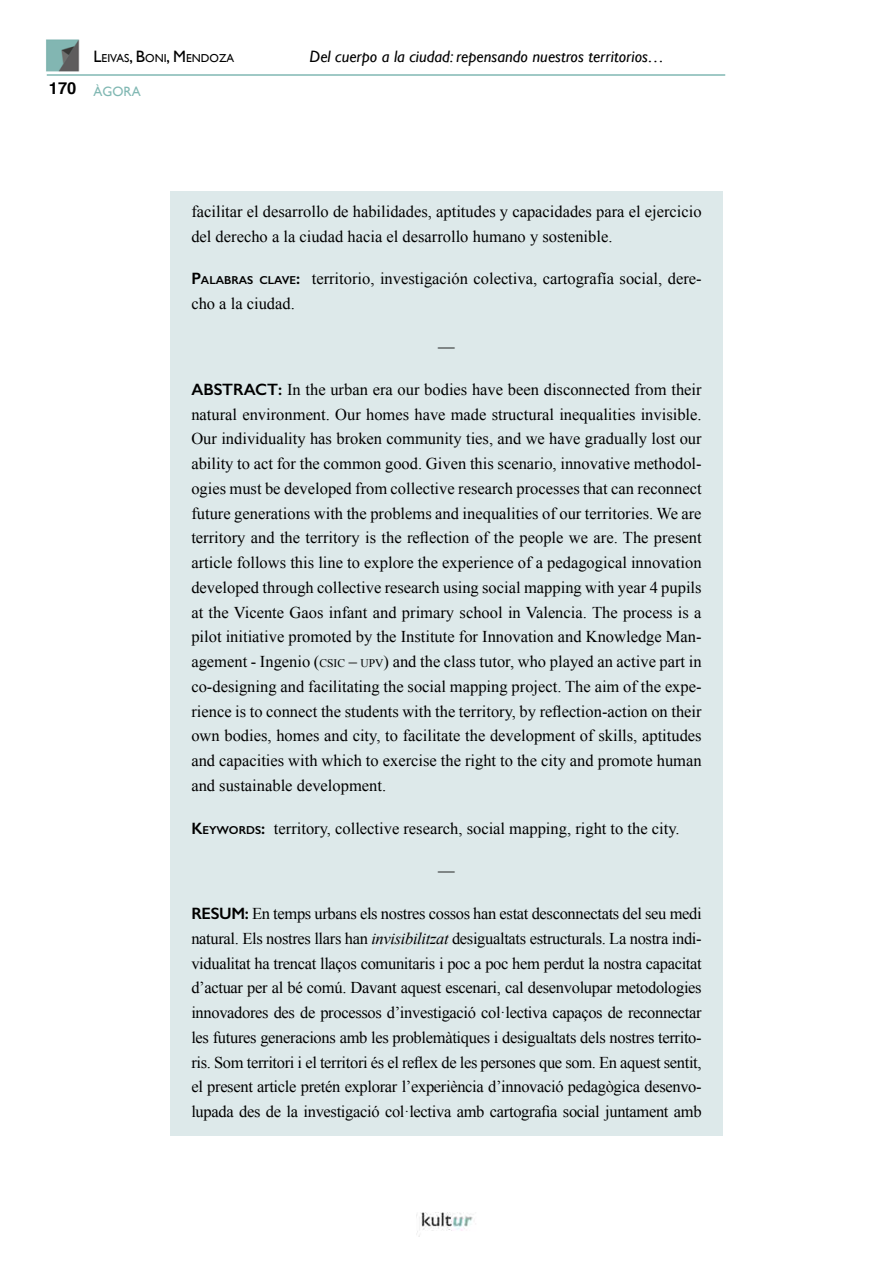
<style>
.page{position:relative;width:893px;height:1263px;background:#fff}
.page>*{position:absolute;margin:0;border:0;box-sizing:border-box;transform-origin:0 0}
.Resumen_abstract{font:16.5px/24.8px "Times New Roman";color:#000}
.t1{font:italic 16.5px "Gill Sans";color:#000}
.t2{font:700 16.5px "Helvetica";color:#000}
.t3{font:13.5px "Gill Sans";color:#81b8b3}
.t4{font:11.55px "Gill Sans";color:#000}
.s1{font-size:16.5px}
.s2{font-family:"Gill Sans";font-weight:600}
.s3{font-family:"Gill Sans";font-weight:600;font-size:11.55px}
.s4{font-size:11.55px}
.s5{font-style:italic}
</style>
<div class="page">
<img style="left:46px;top:39px;width:34px;height:33px">
<img style="left:417px;top:1212px;width:56px;height:25px">
<hr style="left:47px;top:74px;width:678px;height:2px;background:#81b8b3">
<div style="left:170px;top:191px;width:553px;height:944px;background:#dde9ea"></div>
<p class="t2" style="left:49px;top:75px;width:29px">170</p>
<p class="t4" style="left:94px;top:52px;width:142px"><span class="s1">L</span>EIVAS<span class="s1">, B</span>ONI<span class="s1">, M</span>ENDOZA</p>
<p class="t1" style="left:310px;top:47px;width:356px">Del cuerpo a la ciudad: repensando nuestros territorios…</p>
<p class="t3" style="left:94px;top:83px;width:49px">ÀGORA</p>
<p class="Resumen_abstract" style="left:191px;top:199px;width:512px">facilitar el desarrollo de habilidades, aptitudes y capacidades para el ejercicio del derecho a la ciudad hacia el desarrollo humano y sostenible.</p>
<p class="Resumen_abstract" style="left:191px;top:266px;width:512px"><span class="s2">P</span><span class="s3">ALABRAS CLAVE</span><span class="s2">:</span> territorio, investigación colectiva, cartografía social, dere&shy;cho a la ciudad.</p>
<p class="Resumen_abstract" style="left:438px;top:334px;width:18px">—</p>
<p class="Resumen_abstract" style="left:191px;top:377px;width:512px;text-align:justify"><span class="s2">ABSTRACT:</span> In the urban era our bodies have been disconnected from their natural environment. Our homes have made structural inequalities invisible.<br>Our individuality has broken community ties, and we have gradually lost our ability to act for the common good. Given this scenario, innovative methodol&shy;ogies must be developed from collective research processes that can reconnect future generations with the problems and inequalities of our territories. We are territory and the territory is the reflection of the people we are. The present article follows this line to explore the experience of a pedagogical innovation developed through collective research using social mapping with year 4 pupils at the Vicente Gaos infant and primary school in Valencia. The process is a pilot initiative promoted by the Institute for Innovation and Knowledge Man&shy;agement - Ingenio (<span class="s4">CSIC</span> – <span class="s4">UPV</span>) and the class tutor, who played an active part in co-designing and facilitating the social mapping project. The aim of the expe&shy;rience is to connect the students with the territory, by reflection-action on their own bodies, homes and city, to facilitate the development of skills, aptitudes and capacities with which to exercise the right to the city and promote human and sustainable development.</p>
<p class="Resumen_abstract" style="left:191px;top:815px;width:490px"><span class="s2">K</span><span class="s3">EYWORDS</span><span class="s2">:</span> territory, collective research, social mapping, right to the city.</p>
<p class="Resumen_abstract" style="left:438px;top:858px;width:18px">—</p>
<p class="Resumen_abstract" style="left:191px;top:901px;width:512px;text-align:justify"><span class="s2">RESUM:</span> En temps urbans els nostres cossos han estat desconnectats del seu medi natural. Els nostres llars han <span class="s5">invisibilitzat</span> desigualtats estructurals. La nostra indi&shy;vidualitat ha trencat llaços comunitaris i poc a poc hem perdut la nostra capacitat d’actuar per al bé comú. Davant aquest escenari, cal desenvolupar metodologies innovadores des de processos d’investigació col·lectiva capaços de reconnectar les futures generacions amb les problemàtiques i desigualtats dels nostres territo&shy;ris. Som territori i el territori és el reflex de les persones que som. En aquest sentit, el present article pretén explorar l’experiència d’innovació pedagògica desenvo&shy;lupada des de la investigació col·lectiva amb cartografia social juntament amb</p>
</div>
